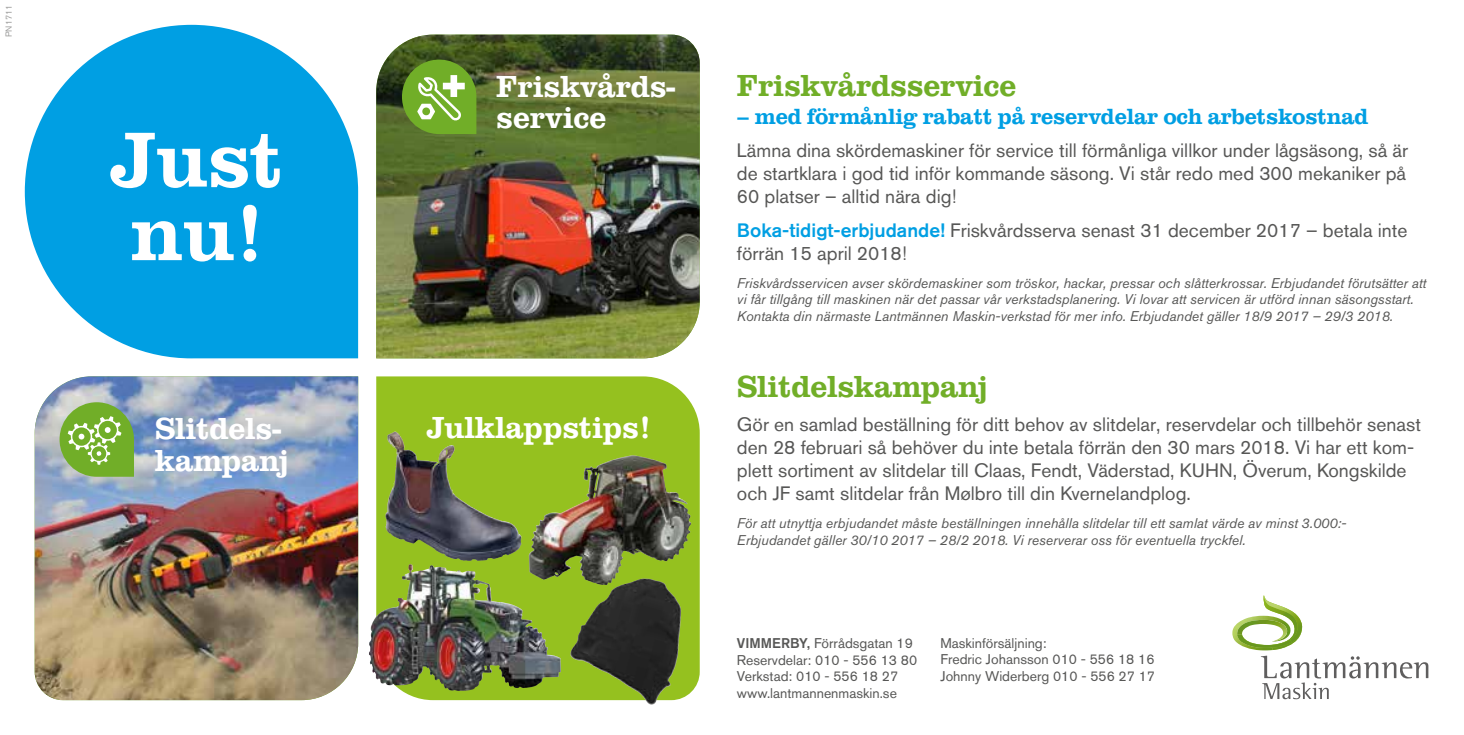
<style>
.page{position:relative;width:1464px;height:735px;background:#fff}
.page>*{position:absolute;margin:0;border:0;box-sizing:border-box;transform-origin:0 0}
.t1{font:500 80.5px/73.5px "Clarendon URW";letter-spacing:-.01em;color:#fff}
.t2{font:500 31.5px/31.5px "Clarendon URW";letter-spacing:-.01em;color:#fff}
.t3{font:500 31.5px "Clarendon URW";letter-spacing:-.01em;color:#71ae28}
.t4{font:500 22.75px "Clarendon URW";letter-spacing:-.01em;color:#009fe3}
.t5{font:19.25px/23.1px "Akzidenz Grotesk BQ";color:#575756}
.t6{font:italic 14px/16.8px "Akzidenz Grotesk BQ";color:#575756}
.t7{font:14px/16.8px "Akzidenz Grotesk BQ";color:#575756}
.t8{font:8.75px "Akzidenz Grotesk BQ";color:#9d9d9c}
.s1{font-weight:500;color:#009fe3}
.s2{font-weight:500}
</style>
<div class="page">
<svg style="left:1232px;top:595px;width:196px;height:103px"></svg>
<img style="left:376px;top:35px;width:323px;height:323px">
<svg style="left:376px;top:376px;width:323px;height:323px;background:#7b9634"></svg>
<img style="left:35px;top:376px;width:323px;height:323px">
<div style="left:25px;top:25px;width:333px;height:333px;background:#009fe3;border-radius:166px"></div>
<div style="left:60px;top:402px;width:74px;height:74px;background:#71ae28;border-radius:37px"></div>
<svg style="left:68px;top:416px;width:53px;height:48px"></svg>
<div style="left:402px;top:60px;width:74px;height:74px;background:#71ae28;border-radius:37px"></div>
<svg style="left:417px;top:75px;width:48px;height:46px"></svg>
<img style="left:369px;top:564px;width:41px;height:116px">
<img style="left:529px;top:455px;width:103px;height:124px">
<svg style="left:631px;top:578px;width:12px;height:4px"></svg>
<img style="left:385px;top:432px;width:46px;height:114px">
<p class="t8" style="left:3px;top:37px;width:34px;rotate:-90deg">PN1711</p>
<h1 class="t1" style="left:109px;top:124px;width:177px">Just nu!</h1>
<h2 class="t2" style="left:155px;top:413px;width:136px">Slitdels&shy;kampanj</h2>
<h2 class="t2" style="left:496px;top:71px;width:180px">Friskvårds&shy;service</h2>
<h2 class="t2" style="left:426px;top:411px;width:225px">Julklappstips!</h2>
<h2 class="t3" style="left:737px;top:67px;width:281px">Friskvårdsservice</h2>
<p class="t4" style="left:737px;top:103px;width:633px">– med förmånlig rabatt på reservdelar och arbetskostnad</p>
<p class="t5" style="left:737px;top:139px;width:672px;text-align:justify">Lämna dina skördemaskiner för service till förmånliga villkor under lågsäsong, så är de startklara i god tid inför kommande säsong. Vi står redo med 300 mekaniker på 60 platser – alltid nära dig!</p>
<p class="t5" style="left:737px;top:218px;width:672px"><span class="s1">Boka-tidigt-erbjudande!</span> Friskvårdsserva senast 31 december 2017 – betala inte förrän 15 april 2018!</p>
<p class="t6" style="left:737px;top:274px;width:691px">Friskvårdsservicen avser skördemaskiner som tröskor, hackar, pressar och slåtterkrossar. Erbjudandet förutsätter att vi får tillgång till maskinen när det passar vår verkstadsplanering. Vi lovar att servicen är utförd innan säsongsstart.<br>Kontakta din närmaste Lantmännen Maskin-verkstad för mer info. Erbjudandet gäller 18/9 2017 – 29/3 2018.</p>
<h2 class="t3" style="left:737px;top:368px;width:252px">Slitdelskampanj</h2>
<p class="t5" style="left:737px;top:412px;width:685px">Gör en samlad beställning för ditt behov av slitdelar, reservdelar och tillbehör senast den 28 februari så behöver du inte betala förrän den 30 mars 2018. Vi har ett kom&shy;plett sortiment av slitdelar till Claas, Fendt, Väderstad, KUHN, Överum, Kongskilde och JF samt slitdelar från Mølbro till din Kvernelandplog.</p>
<p class="t6" style="left:737px;top:514px;width:611px">För att utnyttja erbjudandet måste beställningen innehålla slitdelar till ett samlat värde av minst 3.000:-<br>Erbjudandet gäller 30/10 2017 – 28/2 2018. Vi reserverar oss för eventuella tryckfel.</p>
<p class="t7" style="left:737px;top:634px;width:182px"><span class="s2">VIMMERBY,</span> Förrådsgatan 19<br>Reservdelar: 010 - 556 13 80<br>Verkstad: 010 - 556 18 27 www.lantmannenmaskin.se</p>
<p class="t7" style="left:940px;top:634px;width:216px">Maskinförsäljning:<br>Fredric Johansson 010 - 556 18 16<br>Johnny Widerberg 010 - 556 27 17</p>
</div>
